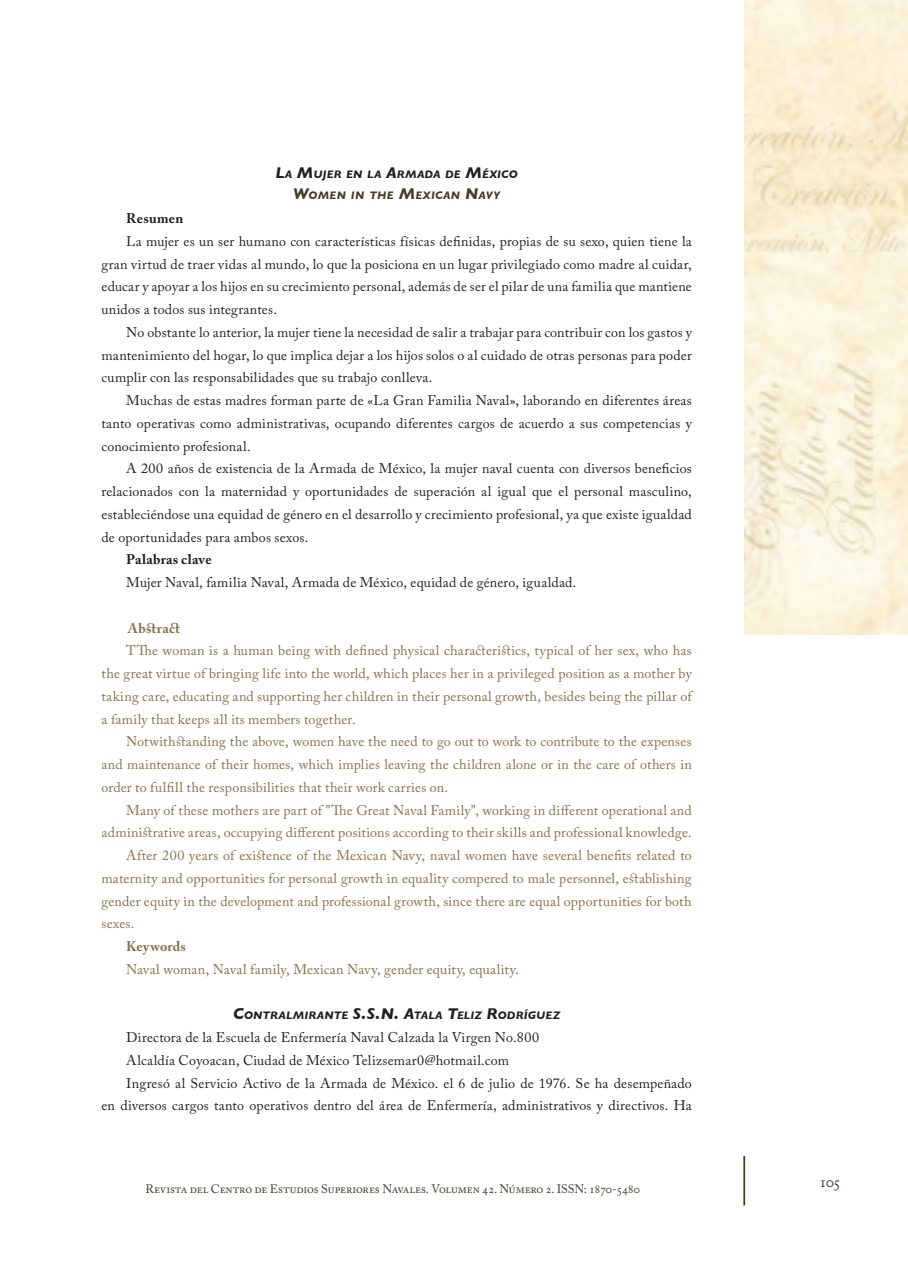
<style>
.page{position:relative;width:908px;height:1270px;background:#fff}
.page>*{position:absolute;margin:0;border:0;box-sizing:border-box;transform-origin:0 0}
.t1{font:15.75px "Adobe Caslon Pro";color:#473d29}
.Resumen{font:14px/22.8px "Adobe Caslon Pro";letter-spacing:.015em;color:#231f20;text-align:justify}
.abstract{font:14px/22.8px "Adobe Caslon Pro";letter-spacing:.015em;color:#87714a;text-align:justify}
.resumen_titulo{font:700 14px "Adobe Caslon Pro";letter-spacing:.02em;color:#231f20}
.abstrat_tltle{font:700 14px "Adobe Caslon Pro";letter-spacing:.03em;color:#87714a}
.abstract-2{font:700 14px "Adobe Caslon Pro";letter-spacing:.02em;color:#87714a}
.t2{font:12.25px "Adobe Caslon Pro";letter-spacing:-.015em;color:#473d29}
.TITULO_ESPAÑOL{font:italic 700 11.2px "Gill Sans";letter-spacing:.015em;color:#231f20}
.TITULO_INGLES{font:italic 700 11.2px "Gill Sans";letter-spacing:.025em;color:#483d29}
.s1{font-size:15.92px}
</style>
<div class="page">
<hr style="left:743px;top:1156px;width:2px;height:49px;background:#453b18">
<img style="left:744px;top:0;width:164px;height:635px">
<p class="TITULO_ESPAÑOL" style="left:275px;top:167px;width:244px"><span class="s1">L</span>A <span class="s1">M</span>UJER EN LA <span class="s1">A</span>RMADA DE <span class="s1">M</span>ÉXICO</p>
<p class="TITULO_INGLES" style="left:293px;top:188px;width:208px"><span class="s1">W</span>OMEN IN THE <span class="s1">M</span>EXICAN <span class="s1">N</span>AVY</p>
<p class="resumen_titulo" style="left:126px;top:210px;width:58px">Resumen</p>
<p class="Resumen" style="left:102px;top:230px;width:592px;text-indent:25px">La mujer es un ser humano con características físicas definidas, propias de su sexo, quien tiene la gran virtud de traer vidas al mundo, lo que la posiciona en un lugar privilegiado como madre al cuidar, educar y apoyar a los hijos en su crecimiento personal, además de ser el pilar de una familia que mantiene unidos a todos sus integrantes.</p>
<p class="Resumen" style="left:102px;top:321px;width:592px;text-indent:25px">No obstante lo anterior, la mujer tiene la necesidad de salir a trabajar para contribuir con los gastos y mantenimiento del hogar, lo que implica dejar a los hijos solos o al cuidado de otras personas para poder cumplir con las responsabilidades que su trabajo conlleva.</p>
<p class="Resumen" style="left:102px;top:389px;width:592px;text-indent:25px">Muchas de estas madres forman parte de «La Gran Familia Naval», laborando en diferentes áreas tanto operativas como administrativas, ocupando diferentes cargos de acuerdo a sus competencias y conocimiento profesional.</p>
<p class="Resumen" style="left:102px;top:457px;width:592px;text-indent:25px">A 2 00 años de existencia de la Armada de México, la mujer naval cuenta con diversos beneficios relacionados con la maternidad y oportunidades de superación al igual que el personal masculino, estableciéndose una equidad de género en el desarrollo y crecimiento profesional, ya que existe igualdad de oportunidades para ambos sexos.</p>
<p class="resumen_titulo" style="left:126px;top:551px;width:87px">Palabras clave</p>
<p class="Resumen" style="left:126px;top:571px;width:452px">Mujer Naval, familia Naval, Armada de México, equidad de género, igualdad.</p>
<p class="abstrat_tltle" style="left:128px;top:620px;width:54px">Abstract</p>
<p class="abstract" style="left:102px;top:639px;width:592px;text-indent:24px">TThe woman is a human being with defined physical characteristics, typical of her sex, who has the great virtue of bringing life into the world, which places her in a privileged position as a mother by taking care, educating and supporting her children in their personal growth, besides being the pillar of a family that keeps all its members together.</p>
<p class="abstract" style="left:102px;top:730px;width:592px;text-indent:24px">Notwithstanding the above, women have the need to go out to work to contribute to the expenses and maintenance of their homes, which implies leaving the children alone or in the care of others in order to fulfill the responsibilities that their work carries on.</p>
<p class="abstract" style="left:102px;top:798px;width:592px;text-align:right">Many of these mothers are part of "The Great Naval Family", working in different operational and administrative areas, occupying different positions according to their skills and professional knowledge.</p>
<p class="abstract" style="left:102px;top:844px;width:592px;text-indent:24px">After 2 00 years of existence of the Mexican Navy, naval women have several benefits related to maternity and opportunities for personal growth in equality compered to male personnel, establishing gender equity in the development and professional growth, since there are equal opportunities for both sexes.</p>
<p class="abstract-2" style="left:126px;top:938px;width:62px">Keywords</p>
<p class="abstract" style="left:126px;top:958px;width:394px">Naval woman, Naval family, Mexican Navy, gender equity, equality.</p>
<p class="TITULO_ESPAÑOL" style="left:233px;top:1009px;width:328px"><span class="s1">C</span>ONTRALMIRANTE <span class="s1">S.S.N. A</span>TALA <span class="s1">T</span>ELIZ <span class="s1">R</span>ODRÍGUEZ</p>
<p class="Resumen" style="left:126px;top:1026px;width:414px">Directora de la Escuela de Enfermería Naval Calzada la Virgen No.800</p>
<p class="Resumen" style="left:126px;top:1049px;width:384px">Alcaldía Coyoacan, Ciudad de México Telizsemar0@hotmail.com</p>
<p class="Resumen" style="left:102px;top:1071px;width:592px;text-align:right">Ingresó al Servicio Activo de la Armada de México. el 6 de julio de 1976. Se ha desempeñado<br>en diversos cargos tanto operativos dentro del área de Enfermería, administrativos y directivos. Ha</p>
<p class="t2" style="left:145px;top:1182px;width:496px">Revista del Centro de Estudios Superiores Navales. Volumen 42. Número 2. ISSN: 1870-5480</p>
<p class="t1" style="left:819px;top:1172px;width:23px">105</p>
</div>
